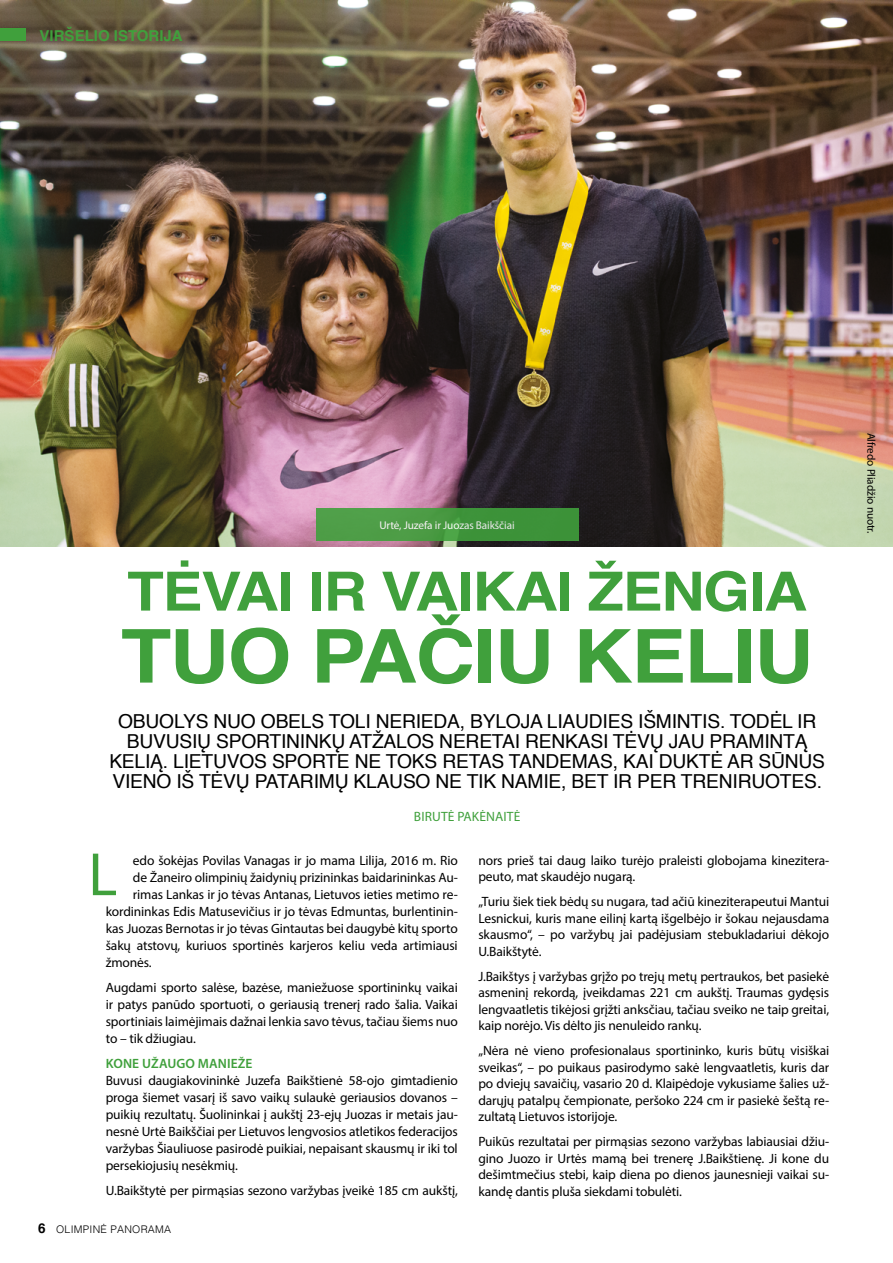
<style>
.page{position:relative;width:893px;height:1263px;background:#fff}
.page>*{position:absolute;margin:0;border:0;box-sizing:border-box;transform-origin:0 0}
.t1{font:700 74.25px "Helvetica";letter-spacing:-.02em;color:#40a03c;scale:1.11 1}
.t2{font:61.5px "Myriad Pro";color:#40a03c}
.t3{font:700 54px "Helvetica";letter-spacing:-.02em;color:#40a03c;scale:1.11 1}
.t4{font:19.2px/20.1px "Helvetica";letter-spacing:-.01em;color:#000;text-align:center}
.t5{font:700 15px "Helvetica";color:#40a03c}
.t6{font:13.5px/16.5px "Myriad Pro";letter-spacing:-.01em;color:#000;text-align:justify}
.t7{font:600 13.5px "Myriad Pro";letter-spacing:.01em;color:#40a03c}
.t8{font:13.5px "Myriad Pro";letter-spacing:.01em;color:#40a03c}
.t9{font:11.25px "Myriad Pro";letter-spacing:-.01em;color:#fff}
.t10{font:11.25px "Myriad Pro";letter-spacing:-.01em;color:#000}
.t11{font:300 10.5px "Helvetica";letter-spacing:.025em;color:#000}
.s1{font-weight:700;font-size:13.5px}
</style>
<div class="page">
<img style="left:0;top:0;width:893px;height:546px">
<div style="left:0;top:28px;width:26px;height:13px;background:#40a03c"></div>
<div style="left:316px;top:508px;width:262px;height:33px;background:#479941"></div>
<p class="t5" style="left:40px;top:24px;width:145px">VIRŠELIO ISTORIJA</p>
<p class="t9" style="left:379px;top:518px;width:137px">Urtė, Juzefa ir Juozas Baikščiai</p>
<h3 class="t3" style="left:127px;top:548px;width:614px">TĖVAI IR VAIKAI ŽENGIA</h3>
<h1 class="t1" style="left:121px;top:596px;width:626px">TUO PAČIU KELIU</h1>
<p class="t4" style="left:109px;top:712px;width:717px">OBUOLYS NUO OBELS TOLI NERIEDA, BYLOJA LIAUDIES IŠMINTIS. TODĖL IR BUVUSIŲ SPORTININKŲ ATŽALOS NERETAI RENKASI TĖVŲ JAU PRAMINTĄ KELIĄ. LIETUVOS SPORTE NE TOKS RETAS TANDEMAS, KAI DUKTĖ AR SŪNUS VIENO IŠ TĖVŲ PATARIMŲ KLAUSO NE TIK NAMIE, BET IR PER TRENIRUOTES.</p>
<p class="t8" style="left:414px;top:809px;width:108px">BIRUTĖ PAKĖNAITĖ</p>
<p class="t6" style="left:133px;top:852px;width:326px">edo šokėjas Povilas Vanagas ir jo mama Lilija, 2016 m. Rio</p>
<p class="t6" style="left:133px;top:869px;width:326px">de Žaneiro olimpinių žaidynių prizininkas baidarininkas Au-</p>
<p class="t6" style="left:133px;top:886px;width:326px">rimas Lankas ir jo tėvas Antanas, Lietuvos ieties metimo re-</p>
<p class="t6" style="left:106px;top:903px;width:354px">kordininkas Edis Matusevičius ir jo tėvas Edmuntas, burlentinin-</p>
<p class="t6" style="left:106px;top:920px;width:354px">kas Juozas Bernotas ir jo tėvas Gintautas bei daugybė kitų sporto</p>
<p class="t6" style="left:106px;top:937px;width:354px">šakų atstovų, kuriuos sportinės karjeros keliu veda artimiausi</p>
<p class="t6" style="left:106px;top:954px;width:47px">žmonės.</p>
<p class="t6" style="left:106px;top:979px;width:354px;line-height:17px">Augdami sporto salėse, bazėse, maniežuose sportininkų vaikai ir patys panūdo sportuoti, o geriausią trenerį rado šalia. Vaikai sportiniais laimėjimais dažnai lenkia savo tėvus, tačiau šiems nuo to – tik džiugiau.</p>
<p class="t7" style="left:106px;top:1055px;width:148px">KONE UŽAUGO MANIEŽE</p>
<p class="t6" style="left:106px;top:1072px;width:354px;line-height:17px">Buvusi daugiakovininkė Juzefa Baikštienė 58-ojo gimtadienio proga šiemet vasarį iš savo vaikų sulaukė geriausios dovanos – puikių rezultatų. Šuolininkai į aukštį 23-ejų Juozas ir metais jau&shy;nesnė Urtė Baikščiai per Lietuvos lengvosios atletikos federacijos varžybas Šiauliuose pasirodė puikiai, nepaisant skausmų ir iki tol persekiojusių nesėkmių.</p>
<p class="t6" style="left:106px;top:1182px;width:354px">U.Baikštytė per pirmąsias sezono varžybas įveikė 185 cm aukštį,</p>
<h2 class="t2" style="left:88px;top:836px;width:31px">L</h2>
<p class="t6" style="left:478px;top:852px;width:352px">nors prieš tai daug laiko turėjo praleisti globojama kinezitera&shy;peuto, mat skaudėjo nugarą.</p>
<p class="t6" style="left:478px;top:893px;width:352px">„Turiu šiek tiek bėdų su nugara, tad ačiū kineziterapeutui Mantui Lesnickui, kuris mane eilinį kartą išgelbėjo ir šokau nejausdama skausmo“, – po varžybų jai padėjusiam stebukladariui dėkojo U.Baikštytė.</p>
<p class="t6" style="left:478px;top:968px;width:352px">J.Baikštys į varžybas grįžo po trejų metų pertraukos, bet pasiekė asmeninį rekordą, įveikdamas 221 cm aukštį. Traumas gydęsis lengvaatletis tikėjosi grįžti anksčiau, tačiau sveiko ne taip greitai, kaip norėjo. Vis dėlto jis nenuleido rankų.</p>
<p class="t6" style="left:478px;top:1042px;width:352px">„Nėra nė vieno profesionalaus sportininko, kuris būtų visiškai sveikas“, – po puikaus pasirodymo sakė lengvaatletis, kuris dar po dviejų savaičių, vasario 20 d. Klaipėdoje vykusiame šalies už&shy;darųjų patalpų čempionate, peršoko 224 cm ir pasiekė šeštą re&shy;zultatą Lietuvos istorijoje.</p>
<p class="t6" style="left:478px;top:1133px;width:352px">Puikūs rezultatai per pirmąsias sezono varžybas labiausiai džiu&shy;gino Juozo ir Urtės mamą bei trenerę J.Baikštienę. Ji kone du dešimtmečius stebi, kaip diena po dienos jaunesnieji vaikai su&shy;kandę dantis pluša siekdami tobulėti.</p>
<p class="t11" style="left:38px;top:1220px;width:134px"><span class="s1">6</span> OLIMPINĖ PANORAMA</p>
<p class="t10" style="left:878px;top:433px;width:103px;rotate:90deg">Alfredo Pliadžio nuotr.</p>
</div>
